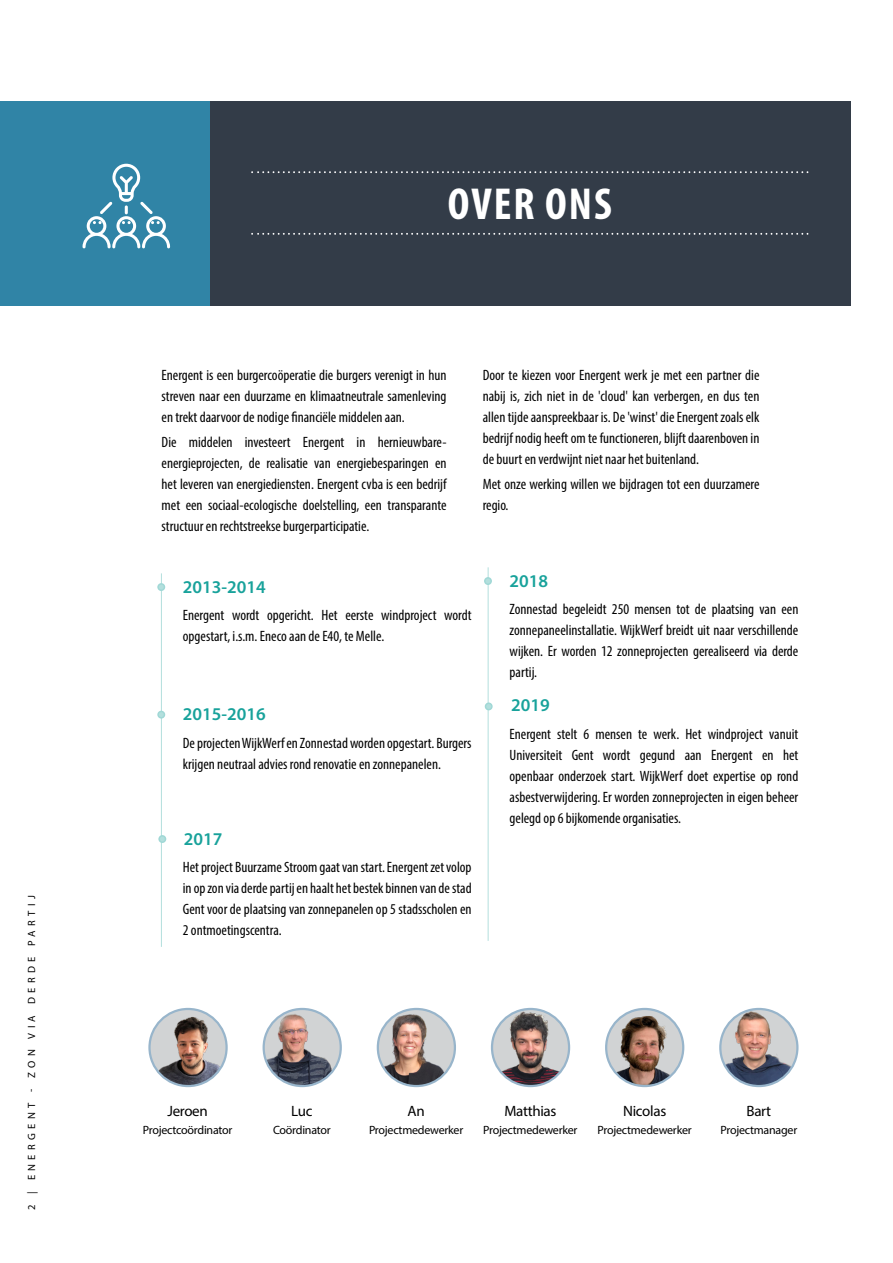
<style>
.page{position:relative;width:893px;height:1263px;background:#fff}
.page>*{position:absolute;margin:0;border:0;box-sizing:border-box;transform-origin:0 0}
.t1{font:700 condensed 45px "Myriad Pro";letter-spacing:.045em;color:#fff}
.t2{font:600 18px "Myriad Pro";color:#18a29b}
.t3{font:condensed 15px/21px "Myriad Pro";color:#000;text-align:justify}
.t4{font:15px "Myriad Pro";letter-spacing:-.02em;color:#000}
.t5{font:12px "Myriad Pro";letter-spacing:-.02em;color:#000}
.t6{font:10.5px "Myriad Pro";letter-spacing:.42em;color:#000}
</style>
<div class="page">
<hr style="left:161px;top:573px;width:1px;height:374px;background:#b3dfdd">
<div style="left:157px;top:583px;width:8px;height:8px;border:2px solid #a0d8d6;border-radius:50%"></div>
<div style="left:158px;top:711px;width:6px;height:7px;background:#b3dfdd;border-radius:50%"></div>
<div style="left:157px;top:711px;width:8px;height:7px;border:2px solid #a0d8d6;border-radius:50%"></div>
<div style="left:159px;top:836px;width:7px;height:6px;background:#b3dfdd;border-radius:50%"></div>
<div style="left:158px;top:835px;width:8px;height:8px;border:2px solid #a0d8d6;border-radius:50%"></div>
<hr style="left:488px;top:567px;width:1px;height:374px;background:#b3dfdd">
<div style="left:484px;top:577px;width:8px;height:8px;border:2px solid #a0d8d6;border-radius:50%"></div>
<div style="left:485px;top:703px;width:7px;height:7px;background:#b3dfdd;border-radius:50%"></div>
<div style="left:485px;top:702px;width:8px;height:8px;border:2px solid #a0d8d6;border-radius:50%"></div>
<div style="left:209px;top:101px;width:641px;height:204px;background:#333c48"></div>
<div style="left:0;top:101px;width:209px;height:204px;background:#3084a6"></div>
<svg style="left:251px;top:233px;width:557px;height:2px"></svg>
<svg style="left:251px;top:171px;width:557px;height:2px"></svg>
<img style="left:151px;top:1009px;width:76px;height:77px">
<div style="left:148px;top:1008px;width:80px;height:79px;border:2px solid #98b5cb;border-radius:50%"></div>
<img style="left:264px;top:1009px;width:73px;height:77px">
<div style="left:263px;top:1008px;width:79px;height:79px;border:2px solid #98b5cb;border-radius:50%"></div>
<img style="left:492px;top:1009px;width:77px;height:77px;border-radius:39px">
<div style="left:491px;top:1008px;width:79px;height:79px;border:2px solid #98b5cb;border-radius:50%"></div>
<img style="left:720px;top:1009px;width:77px;height:77px;border-radius:39px">
<div style="left:719px;top:1008px;width:79px;height:79px;border:2px solid #98b5cb;border-radius:50%"></div>
<img style="left:378px;top:1009px;width:77px;height:77px;border-radius:39px">
<div style="left:377px;top:1008px;width:79px;height:79px;border:2px solid #98b5cb;border-radius:50%"></div>
<svg style="left:606px;top:1009px;width:77px;height:77px"></svg>
<img style="left:606px;top:1016px;width:77px;height:69px">
<div style="left:605px;top:1008px;width:79px;height:79px;border:2px solid #98b5cb;border-radius:50%"></div>
<svg style="left:83px;top:164px;width:87px;height:84px"></svg>
<p class="t6" style="left:25px;top:1210px;width:316px;rotate:-90deg">2 | ENERGENT - ZON VIA DERDE PARTIJ</p>
<h1 class="t1" style="left:448px;top:176px;width:165px">OVER ONS</h1>
<p class="t3" style="left:162px;top:364px;width:286px">Energent is een burgercoöperatie die burgers verenigt in hun streven naar een duurzame en klimaatneutrale samenleving en trekt daarvoor de nodige financiële middelen aan.</p>
<p class="t3" style="left:162px;top:432px;width:286px">Die middelen investeert Energent in hernieuwbare&shy;energieprojecten, de realisatie van energiebesparingen en het leveren van energiediensten. Energent cvba is een bedrijf met een sociaal-ecologische doelstelling, een transparante structuur en rechtstreekse burgerparticipatie.</p>
<p class="t3" style="left:483px;top:364px;width:278px">Door te kiezen voor Energent werk je met een partner die nabij is, zich niet in de 'cloud' kan verbergen, en dus ten allen tijde aanspreekbaar is. De 'winst' die Energent zoals elk bedrijf nodig heeft om te functioneren, blijft daarenboven in de buurt en verdwijnt niet naar het buitenland.</p>
<p class="t3" style="left:483px;top:474px;width:278px">Met onze werking willen we bijdragen tot een duurzamere regio.</p>
<p class="t2" style="left:183px;top:575px;width:84px">2013-2014</p>
<p class="t3" style="left:183px;top:604px;width:290px">Energent wordt opgericht. Het eerste windproject wordt opgestart, i.s.m. Eneco aan de E40, te Melle.</p>
<p class="t2" style="left:183px;top:703px;width:84px">2015-2016</p>
<p class="t3" style="left:183px;top:732px;width:290px">De projecten WijkWerf en Zonnestad worden opgestart. Burgers krijgen neutraal advies rond renovatie en zonnepanelen.</p>
<p class="t2" style="left:184px;top:827px;width:40px">2017</p>
<p class="t3" style="left:183px;top:856px;width:290px">Het project Buurzame Stroom gaat van start. Energent zet volop in op zon via derde partij en haalt het bestek binnen van de stad Gent voor de plaatsing van zonnepanelen op 5 stadsscholen en 2 ontmoetingscentra.</p>
<p class="t2" style="left:510px;top:569px;width:40px">2018</p>
<p class="t3" style="left:510px;top:598px;width:290px">Zonnestad begeleidt 250 mensen tot de plaatsing van een zonnepaneelinstallatie. WijkWerf breidt uit naar verschillende wijken. Er worden 12 zonneprojecten gerealiseerd via derde partij.</p>
<p class="t2" style="left:511px;top:693px;width:40px">2019</p>
<p class="t3" style="left:510px;top:724px;width:290px">Energent stelt 6 mensen te werk. Het windproject vanuit Universiteit Gent wordt gegund aan Energent en het openbaar onderzoek start. WijkWerf doet expertise op rond asbestverwijdering. Er worden zonneprojecten in eigen beheer gelegd op 6 bijkomende organisaties.</p>
<p class="t4" style="left:167px;top:1102px;width:42px">Jeroen</p>
<p class="t5" style="left:143px;top:1123px;width:91px">Projectcoördinator</p>
<p class="t4" style="left:291px;top:1102px;width:23px">Luc</p>
<p class="t5" style="left:273px;top:1123px;width:59px">Coördinator</p>
<p class="t4" style="left:408px;top:1102px;width:19px">An</p>
<p class="t5" style="left:369px;top:1123px;width:96px">Projectmedewerker</p>
<p class="t4" style="left:504px;top:1102px;width:54px">Matthias</p>
<p class="t5" style="left:483px;top:1123px;width:96px">Projectmedewerker</p>
<p class="t4" style="left:623px;top:1102px;width:45px">Nicolas</p>
<p class="t5" style="left:597px;top:1123px;width:96px">Projectmedewerker</p>
<p class="t4" style="left:746px;top:1102px;width:26px">Bart</p>
<p class="t5" style="left:720px;top:1123px;width:78px">Projectmanager</p>
</div>
